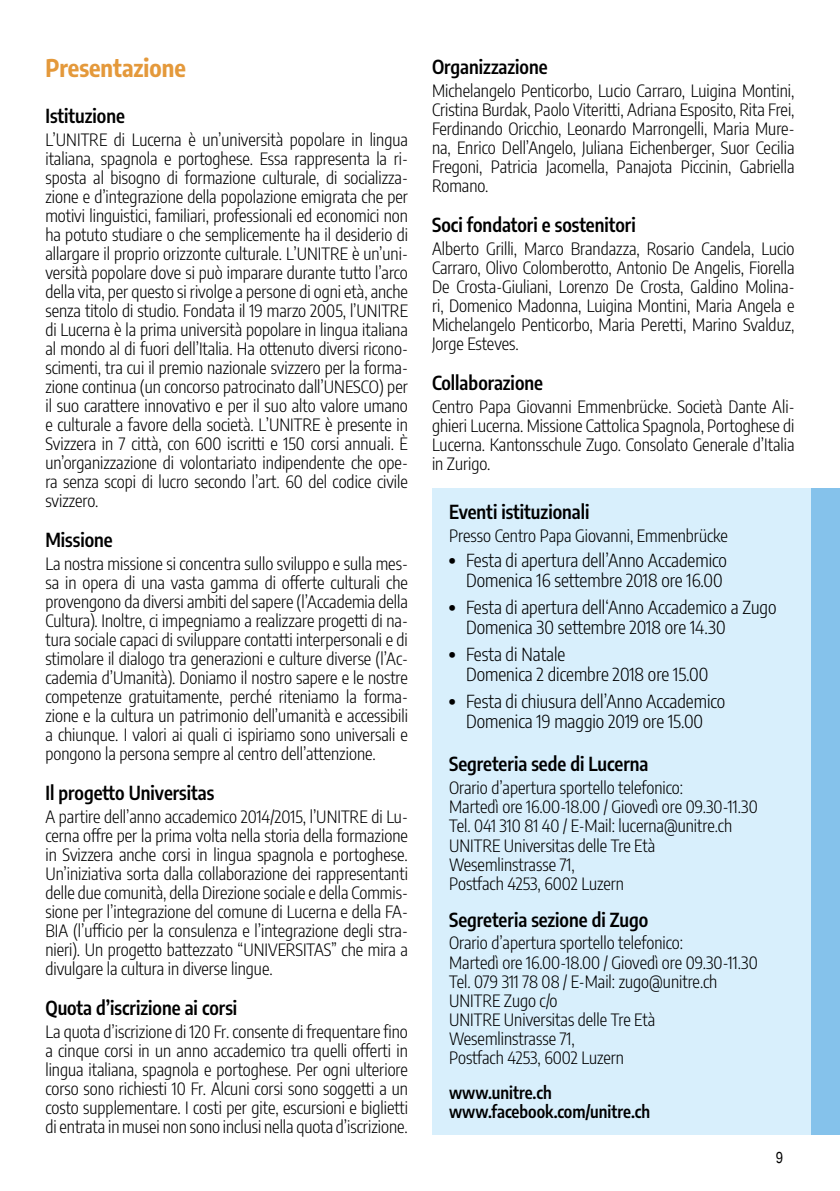
<style>
.page{position:relative;width:840px;height:1191px;background:#fff}
.page>*{position:absolute;margin:0;border:0;box-sizing:border-box;transform-origin:0 0}
.t1{font:700 24px "Encode Sans Condensed";color:#e4993b}
.t2{font:600 19px "Encode Sans Condensed";color:#000}
.t3{font:300 18px/20px "Encode Sans Condensed";color:#000}
.t4{font:300 17px/19px "Encode Sans Condensed";color:#000;text-align:justify}
.t5{font:600 17px/19px "Encode Sans Condensed";color:#000}
.t6{font:16px "Liberation Sans Narrow";color:#000}
.s1{font-family:"Fira Sans Condensed";font-weight:900}
</style>
<div class="page">
<div style="left:432px;top:488px;width:407px;height:646px;background:#d8effc"></div>
<div style="left:811px;top:488px;width:28px;height:646px;background:#85c2eb"></div>
<h1 class="t1" style="left:45px;top:50px;width:142px">Presentazione</h1>
<p class="t2" style="left:45px;top:102px;width:81px">Istituzione</p>
<p class="t4" style="left:45px;top:129px;width:364px">L’UNITRE di Lucerna è un’università popolare in lingua italiana, spagnola e portoghese. Essa rappresenta la ri&shy;sposta al bisogno di formazione culturale, di socializza&shy;zione e d’integrazione della popolazione emigrata che per motivi linguistici, familiari, professionali ed economici non ha potuto studiare o che semplicemente ha il desiderio di allargare il proprio orizzonte culturale. L’UNITRE è un’uni&shy;versità popolare dove si può imparare durante tutto l’arco della vita, per questo si rivolge a persone di ogni età, anche senza titolo di studio. Fondata il 19 marzo 2005, l’UNITRE di Lucerna è la prima università popolare in lingua italiana al mondo al di fuori dell’Italia. Ha ottenuto diversi ricono&shy;scimenti, tra cui il premio nazionale svizzero per la forma&shy;zione continua (un concorso patrocinato dall’UNESCO) per il suo carattere innovativo e per il suo alto valore umano e culturale a favore della società. L’UNITRE è presente in Svizzera in 7 città, con 600 iscritti e 150 corsi annuali. È un’organizzazione di volontariato indipendente che ope&shy;ra senza scopi di lucro secondo l’art. 60 del codice civile svizzero.</p>
<p class="t2" style="left:45px;top:526px;width:69px">Missione</p>
<p class="t4" style="left:45px;top:553px;width:364px">La nostra missione si concentra sullo sviluppo e sulla mes&shy;sa in opera di una vasta gamma di offerte culturali che provengono da diversi ambiti del sapere (l’Accademia della Cultura). Inoltre, ci impegniamo a realizzare progetti di na&shy;tura sociale capaci di sviluppare contatti interpersonali e di stimolare il dialogo tra generazioni e culture diverse (l’Ac&shy;cademia d’Umanità). Doniamo il nostro sapere e le nostre competenze gratuitamente, perché riteniamo la forma&shy;zione e la cultura un patrimonio dell’umanità e accessibili a chiunque. I valori ai quali ci ispiriamo sono universali e pongono la persona sempre al centro dell’attenzione.</p>
<p class="t2" style="left:45px;top:779px;width:170px">Il progetto Universitas</p>
<p class="t4" style="left:45px;top:806px;width:364px">A partire dell’anno accademico 2014/2015, l’UNITRE di Lu&shy;cerna offre per la prima volta nella storia della formazione in Svizzera anche corsi in lingua spagnola e portoghese.<br>Un’iniziativa sorta dalla collaborazione dei rappresentanti delle due comunità, della Direzione sociale e della Commis&shy;sione per l’integrazione del comune di Lucerna e della FA-BIA (l’ufficio per la consulenza e l’integrazione degli stra&shy;nieri). Un progetto battezzato “UNIVERSITAS” che mira a divulgare la cultura in diverse lingue.</p>
<p class="t2" style="left:45px;top:994px;width:193px">Quota d’iscrizione ai corsi</p>
<p class="t4" style="left:45px;top:1021px;width:364px">La quota d’iscrizione di 120 Fr. consente di frequentare fino a cinque corsi in un anno accademico tra quelli offerti in lingua italiana, spagnola e portoghese. Per ogni ulteriore corso sono richiesti 10 Fr. Alcuni corsi sono soggetti a un costo supplementare. I costi per gite, escursioni e biglietti di entrata in musei non sono inclusi nella quota d’iscrizione.</p>
<p class="t2" style="left:432px;top:53px;width:117px">Organizzazione</p>
<p class="t4" style="left:432px;top:80px;width:364px">Michelangelo Penticorbo, Lucio Carraro, Luigina Montini, Cristina Burdak, Paolo Viteritti, Adriana Esposito, Rita Frei, Ferdinando Oricchio, Leonardo Marrongelli, Maria Mure&shy;na, Enrico Dell’Angelo, Juliana Eichenberger, Suor Cecilia Fregoni, Patricia Jacomella, Panajota Piccinin, Gabriella Romano.</p>
<p class="t2" style="left:432px;top:210px;width:205px">Soci fondatori e sostenitori</p>
<p class="t4" style="left:432px;top:238px;width:364px">Alberto Grilli, Marco Brandazza, Rosario Candela, Lucio Carraro, Olivo Colomberotto, Antonio De Angelis, Fiorella De Crosta-Giuliani, Lorenzo De Crosta, Galdino Molina&shy;ri, Domenico Madonna, Luigina Montini, Maria Angela e Michelangelo Penticorbo, Maria Peretti, Marino Svalduz, Jorge Esteves.</p>
<p class="t2" style="left:432px;top:368px;width:112px">Collaborazione</p>
<p class="t4" style="left:432px;top:396px;width:364px">Centro Papa Giovanni Emmenbrücke. Società Dante Ali&shy;ghieri Lucerna. Missione Cattolica Spagnola, Portoghese di Lucerna. Kantonsschule Zugo. Consolato Generale d’Italia in Zurigo.</p>
<p class="t2" style="left:449px;top:497px;width:142px">Eventi istituzionali</p>
<p class="t4" style="left:449px;top:525px;width:280px">Presso Centro Papa Giovanni, Emmenbrücke</p>
<p class="t3" style="left:449px;top:549px;width:279px;text-align:right"><span class="s1">•</span> Festa di apertura dell’Anno Accademico<br>Domenica 16 settembre 2018 ore 16.00</p>
<p class="t3" style="left:466px;top:596px;width:312px;text-indent:-17px"><span class="s1">•</span> Festa di apertura dell‘Anno Accademico a Zugo<br>Domenica 30 settembre 2018 ore 14.30</p>
<p class="t3" style="left:466px;top:643px;width:243px;text-indent:-17px"><span class="s1">•</span> Festa di Natale<br>Domenica 2 dicembre 2018 ore 15.00</p>
<p class="t3" style="left:449px;top:690px;width:278px;text-align:center"><span class="s1">•</span> Festa di chiusura dell’Anno Accademico<br>Domenica 19 maggio 2019 ore 15.00</p>
<p class="t2" style="left:449px;top:750px;width:201px">Segreteria sede di Lucerna</p>
<p class="t4" style="left:449px;top:778px;width:310px;text-align:left">Orario d’apertura sportello telefonico:<br>Martedì ore 16.00-18.00 / Giovedì ore 09.30-11.30<br>Tel. 041 310 81 40 / E-Mail: lucerna@unitre.ch UNITRE Universitas delle Tre Età Wesemlinstrasse 71,<br>Postfach 4253, 6002 Luzern</p>
<p class="t2" style="left:449px;top:905px;width:201px">Segreteria sezione di Zugo</p>
<p class="t4" style="left:449px;top:933px;width:310px;text-align:left">Orario d’apertura sportello telefonico:<br>Martedì ore 16.00-18.00 / Giovedì ore 09.30-11.30<br>Tel. 079 311 78 08 / E-Mail: zugo@unitre.ch UNITRE Zugo c/o<br>UNITRE Universitas delle Tre Età Wesemlinstrasse 71,<br>Postfach 4253, 6002 Luzern</p>
<p class="t5" style="left:449px;top:1081px;width:202px">www.unitre.ch www.facebook.com/unitre.ch</p>
<p class="t6" style="left:775px;top:1148px;width:9px">9</p>
</div>
